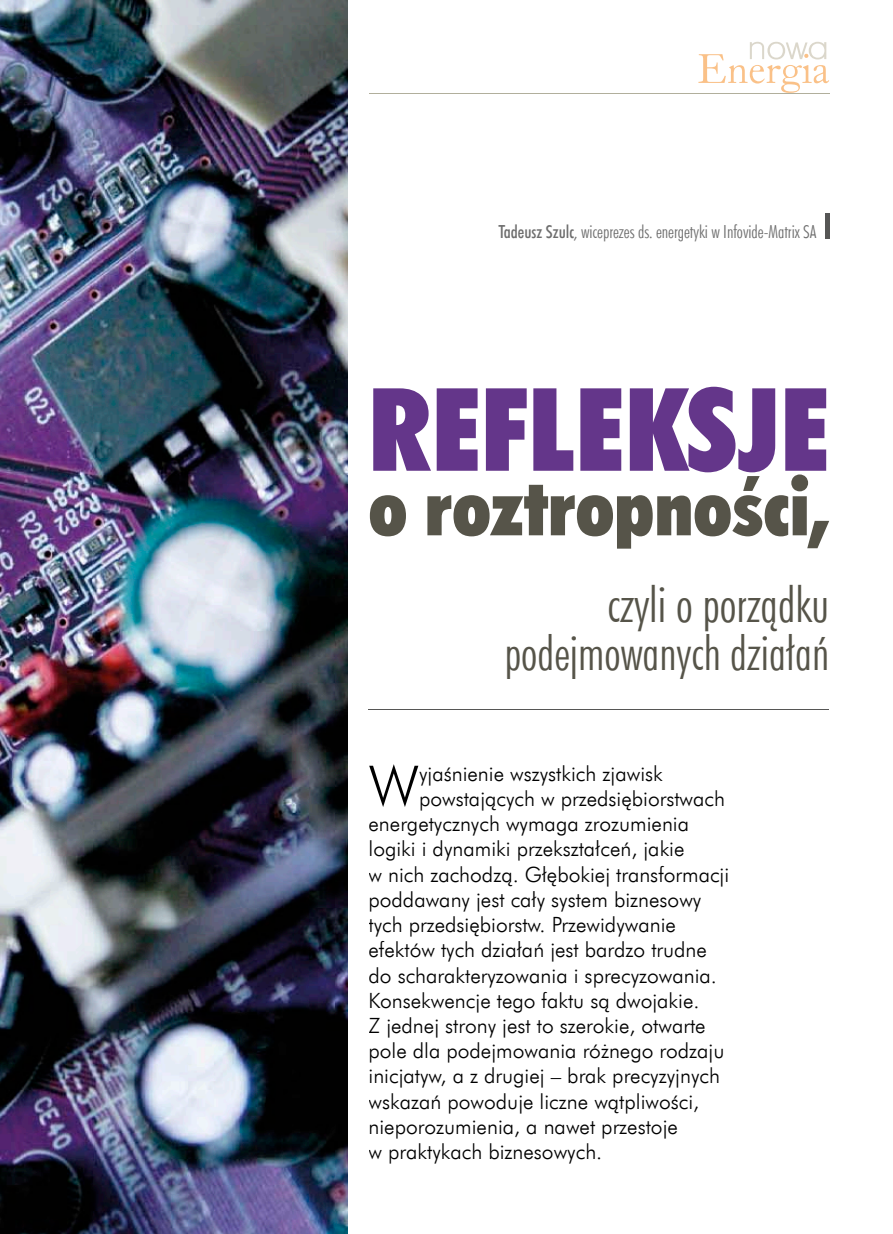
<style>
.page{position:relative;width:893px;height:1234px;background:#fff}
.page>*{position:absolute;margin:0;border:0;box-sizing:border-box;transform-origin:0 0}
.t1{font:115.5px "Futura X Blk Cn EU Normal";letter-spacing:.005em;color:#64368a}
.t2{font:78px "Futura X Blk Cn EU Normal";color:#565449}
.t3{font:56.25px "Futura Lt EU Normal";color:#000}
.t4{font:49.5px "Futura Lt Cn EU Normal";color:#565449}
.t5{font:48px "Futura Lt Cn EU Normal";color:#565449}
.t6{font:21px "Futura Lt EU Normal";color:#000}
.t7{font:18px "Futura Lt Cn EU Normal";color:#6e6e6e}
.s1{font-family:"Futura Md Cn EU Normal"}
</style>
<div class="page">
<hr style="left:0;top:93px;width:829px;height:1px;background:#b1af9c">
<svg style="left:698px;top:42px;width:131px;height:51px"></svg>
<hr style="left:825px;top:213px;width:4px;height:25px;background:#565655">
<div style="left:0;top:0;width:369px;height:1233px;background:#fff"></div>
<img style="left:0;top:0;width:347px;height:1233px">
<hr style="left:369px;top:708px;width:460px;height:1px;background:#565655">
<p class="t7" style="left:498px;top:220px;width:320px"><span class="s1">Tadeusz Szulc</span>, wiceprezes ds. energetyki w Infovide-Matrix SA</p>
<h1 class="t1" style="left:369px;top:356px;width:462px">REFLEKSJE</h1>
<h2 class="t2" style="left:369px;top:458px;width:462px">o roztropności,</h2>
<h3 class="t4" style="left:607px;top:574px;width:224px">czyli o porządku</h3>
<h3 class="t5" style="left:504px;top:624px;width:326px">podejmowanych działań</h3>
<h3 class="t3" style="left:369px;top:751px;width:52px">W</h3>
<p class="t6" style="left:419px;top:760px;width:245px">yjaśnienie wszystkich zjawisk</p>
<p class="t6" style="left:419px;top:785px;width:308px">powstających w przedsiębiorstwach</p>
<p class="t6" style="left:369px;top:810px;width:322px">energetycznych wymaga zrozumienia</p>
<p class="t6" style="left:369px;top:836px;width:318px">logiki i dynamiki przekształceń, jakie</p>
<p class="t6" style="left:369px;top:861px;width:362px">w nich zachodzą. Głębokiej transformacji</p>
<p class="t6" style="left:369px;top:886px;width:334px">poddawany jest cały system biznesowy</p>
<p class="t6" style="left:369px;top:911px;width:309px">tych przedsiębiorstw. Przewidywanie</p>
<p class="t6" style="left:369px;top:936px;width:340px">efektów tych działań jest bardzo trudne</p>
<p class="t6" style="left:369px;top:962px;width:350px">do scharakteryzowania i sprecyzowania.</p>
<p class="t6" style="left:369px;top:987px;width:333px">Konsekwencje tego faktu są dwojakie.</p>
<p class="t6" style="left:369px;top:1012px;width:339px">Z jednej strony jest to szerokie, otwarte</p>
<p class="t6" style="left:369px;top:1037px;width:357px">pole dla podejmowania różnego rodzaju</p>
<p class="t6" style="left:369px;top:1062px;width:353px">inicjatyw, a z drugiej – brak precyzyjnych</p>
<p class="t6" style="left:369px;top:1088px;width:332px">wskazań powoduje liczne wątpliwości,</p>
<p class="t6" style="left:369px;top:1113px;width:311px">nieporozumienia, a nawet przestoje</p>
<p class="t6" style="left:369px;top:1138px;width:235px">w praktykach biznesowych.</p>
</div>
